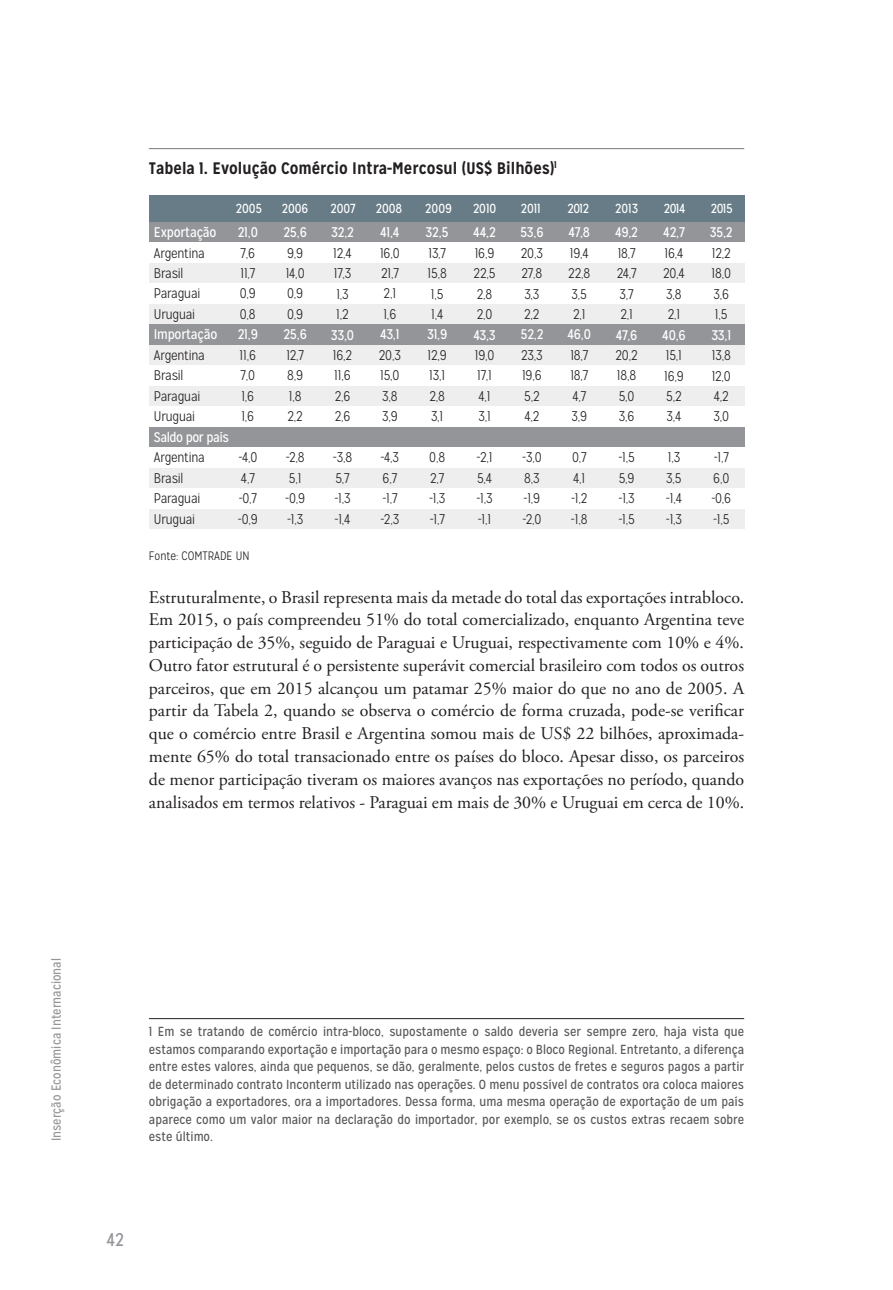
<style>
.page{position:relative;width:893px;height:1290px;background:#fff}
.page>*{position:absolute;margin:0;border:0;box-sizing:border-box;transform-origin:0 0}
.t1{font:18.38px "Mission Gothic";color:#939598}
.Texto_Paper{font:17.85px/22.8px "Adobe Garamond Pro";color:#231f20;text-align:justify}
.Titulo_tabela{font:700 16.62px "Mission Gothic";color:#231f20}
.t2{font:300 14px/20.5px "Mission Gothic";letter-spacing:-.015em;color:#231f20}
.Nota{font:13.12px/17.5px "Mission Gothic";color:#57585a;text-align:justify}
.t3{font:13.12px "Mission Gothic";letter-spacing:-.005em;color:#fff}
.t4{font:13.12px "Mission Gothic";color:#939598}
.Fonte{font:300 12.25px "Mission Gothic";color:#231f20}
.s1{font-weight:400;color:#fff}
</style>
<div class="page">
<hr style="left:149px;top:148px;width:595px;height:1px;background:#76787b">
<hr style="left:149px;top:1018px;width:595px;height:1px;background:#231f20">
<div style="left:149px;top:196px;width:596px;height:26px;background:#677c86"></div>
<div style="left:149px;top:222px;width:596px;height:21px;background:#939598"></div>
<div style="left:149px;top:263px;width:596px;height:21px;background:#eeeeef"></div>
<div style="left:149px;top:304px;width:596px;height:20px;background:#eeeeef"></div>
<div style="left:149px;top:324px;width:596px;height:21px;background:#939598"></div>
<div style="left:149px;top:345px;width:596px;height:20px;background:#eeeeef"></div>
<div style="left:149px;top:386px;width:596px;height:20px;background:#eeeeef"></div>
<div style="left:149px;top:427px;width:596px;height:20px;background:#939598"></div>
<div style="left:149px;top:468px;width:596px;height:20px;background:#eeeeef"></div>
<div style="left:149px;top:509px;width:596px;height:20px;background:#eeeeef"></div>
<p class="Titulo_tabela" style="left:149px;top:157px;width:409px">Tabela 1. Evolução Comércio Intra-Mercosul (US$ Bilhões)<sup>1</sup></p>
<p class="t3" style="left:236px;top:200px;width:28px">2005</p>
<p class="t3" style="left:282px;top:200px;width:28px">2006</p>
<p class="t3" style="left:330px;top:200px;width:26px">2007</p>
<p class="t3" style="left:376px;top:200px;width:28px">2008</p>
<p class="t3" style="left:425px;top:200px;width:28px">2009</p>
<p class="t3" style="left:473px;top:200px;width:25px">2010</p>
<p class="t3" style="left:521px;top:200px;width:22px">2011</p>
<p class="t3" style="left:568px;top:200px;width:23px">2012</p>
<p class="t3" style="left:615px;top:200px;width:24px">2013</p>
<p class="t3" style="left:664px;top:200px;width:23px">2014</p>
<p class="t3" style="left:711px;top:200px;width:23px">2015</p>
<p class="t2" style="left:238px;top:222px;width:22px"><span class="s1">21,0<br></span>7,6<br>11,7<br>0,9<br>0,8<br><span class="s1">21,9<br></span>11,6<br>7,0<br>1,6<br>1,6</p>
<p class="t2" style="left:238px;top:447px;width:21px">-4,0<br>4,7 -0,7 -0,9</p>
<p class="t2" style="left:154px;top:222px;width:77px"><span class="s1">Exportação<br></span>Argentina<br>Brasil<br>Paraguai<br>Uruguai<br><span class="s1">Importação<br></span>Argentina<br>Brasil<br>Paraguai<br>Uruguai<br><span class="s1">Saldo por país<br></span>Argentina<br>Brasil<br>Paraguai<br>Uruguai</p>
<p class="t2" style="left:283px;top:222px;width:25px;text-align:center"><span class="s1">25,6<br></span>9,9<br>14,0<br>0,9<br>0,9<br><span class="s1">25,6<br></span>12,7<br>8,9<br>1,8<br>2,2</p>
<p class="t2" style="left:285px;top:447px;width:21px">-2,8<br>5,1 -0,9 -1,3</p>
<p class="t2" style="left:426px;top:222px;width:25px"><span class="s1">32,5<br></span>13,7<br>15,8<br>1,5<br>1,4<br><span class="s1">31,9<br></span>12,9<br>13,1<br>2,8<br>3,1</p>
<p class="t2" style="left:429px;top:447px;width:18px;text-align:justify">0,8<br>2,7 -1,3 -1,7</p>
<p class="t2" style="left:520px;top:222px;width:25px"><span class="s1">53,6<br></span>20,3<br>27,8<br>3,3<br>2,2<br><span class="s1">52,2<br></span>23,3<br>19,6<br>5,2<br>4,2</p>
<p class="t2" style="left:522px;top:447px;width:21px">-3,0<br>8,3 -1,9 -2,0</p>
<p class="t2" style="left:567px;top:222px;width:25px;text-align:center"><span class="s1">47,8<br></span>19,4<br>22,8<br>3,5<br>2,1<br><span class="s1">46,0<br></span>18,7<br>18,7<br>4,7<br>3,9</p>
<p class="t2" style="left:571px;top:447px;width:18px">0,7<br>4,1 -1,2 -1,8</p>
<p class="t2" style="left:331px;top:222px;width:25px;text-align:center"><span class="s1">32,2<br></span>12,4<br>17,3<br>1,3<br>1,2<br><span class="s1">33,0<br></span>16,2<br>11,6<br>2,6<br>2,6</p>
<p class="t2" style="left:333px;top:447px;width:21px">-3,8<br>5,7 -1,3 -1,4</p>
<p class="t2" style="left:473px;top:222px;width:24px;text-align:center"><span class="s1">44,2<br></span>16,9<br>22,5<br>2,8<br>2,0<br><span class="s1">43,3<br></span>19,0<br>17,1<br>4,1<br>3,1</p>
<p class="t2" style="left:476px;top:447px;width:18px;text-align:justify">-2,1<br>5,4 -1,3 -1,1</p>
<p class="t2" style="left:615px;top:222px;width:24px;text-align:center"><span class="s1">49,2<br></span>18,7<br>24,7<br>3,7<br>2,1<br><span class="s1">47,6<br></span>20,2<br>18,8<br>5,0<br>3,6</p>
<p class="t2" style="left:618px;top:447px;width:18px;text-align:justify">-1,5<br>5,9 -1,3 -1,5</p>
<p class="t2" style="left:662px;top:222px;width:25px;text-align:center"><span class="s1">42,7<br></span>16,4<br>20,4<br>3,8<br>2,1<br><span class="s1">40,6<br></span>15,1<br>16,9<br>5,2<br>3,4</p>
<p class="t2" style="left:666px;top:447px;width:18px">1,3<br>3,5 -1,4 -1,3</p>
<p class="t2" style="left:710px;top:222px;width:24px"><span class="s1">35,2<br></span>12,2<br>18,0<br>3,6<br>1,5<br><span class="s1">33,1<br></span>13,8<br>12,0<br>4,2<br>3,0</p>
<p class="t2" style="left:711px;top:447px;width:21px">-1,7<br>6,0 -0,6 -1,5</p>
<p class="t2" style="left:379px;top:222px;width:23px;text-align:center"><span class="s1">41,4<br></span>16,0<br>21,7<br>2,1<br>1,6<br><span class="s1">43,1<br></span>20,3<br>15,0<br>3,8<br>3,9</p>
<p class="t2" style="left:381px;top:447px;width:20px">-4,3<br>6,7 -1,7 -2,3</p>
<p class="Fonte" style="left:149px;top:549px;width:102px">Fonte: COMTRADE UN</p>
<p class="Texto_Paper" style="left:149px;top:586px;width:597px">Estruturalmente, o Brasil representa mais da metade do total das exportações intrabloco.<br>Em 2015, o país compreendeu 51% do total comercializado, enquanto Argentina teve participação de 35%, seguido de Paraguai e Uruguai, respectivamente com 10% e 4%.<br>Outro fator estrutural é o persistente superávit comercial brasileiro com todos os outros parceiros, que em 2015 alcançou um patamar 25% maior do que no ano de 2005. A partir da Tabela 2, quando se observa o comércio de forma cruzada, pode-se verificar que o comércio entre Brasil e Argentina somou mais de US$ 22 bilhões, aproximada&shy;mente 65% do total transacionado entre os países do bloco. Apesar disso, os parceiros de menor participação tiveram os maiores avanços nas exportações no período, quando analisados em termos relativos - Paraguai em mais de 30% e Uruguai em cerca de 10%.</p>
<p class="t4" style="left:48px;top:1141px;width:185px;rotate:-90deg">Inserção Econômica Internacional</p>
<p class="Nota" style="left:149px;top:1023px;width:597px">1 Em se tratando de comércio intra-bloco, supostamente o saldo deveria ser sempre zero, haja vista que estamos comparando exportação e importação para o mesmo espaço: o Bloco Regional. Entretanto, a diferença entre estes valores, ainda que pequenos, se dão, geralmente, pelos custos de fretes e seguros pagos a partir de determinado contrato Inconterm utilizado nas operações. O menu possível de contratos ora coloca maiores obrigação a exportadores, ora a importadores. Dessa forma, uma mesma operação de exportação de um país aparece como um valor maior na declaração do importador, por exemplo, se os custos extras recaem sobre este último.</p>
<p class="t1" style="left:106px;top:1228px;width:19px">42</p>
</div>
